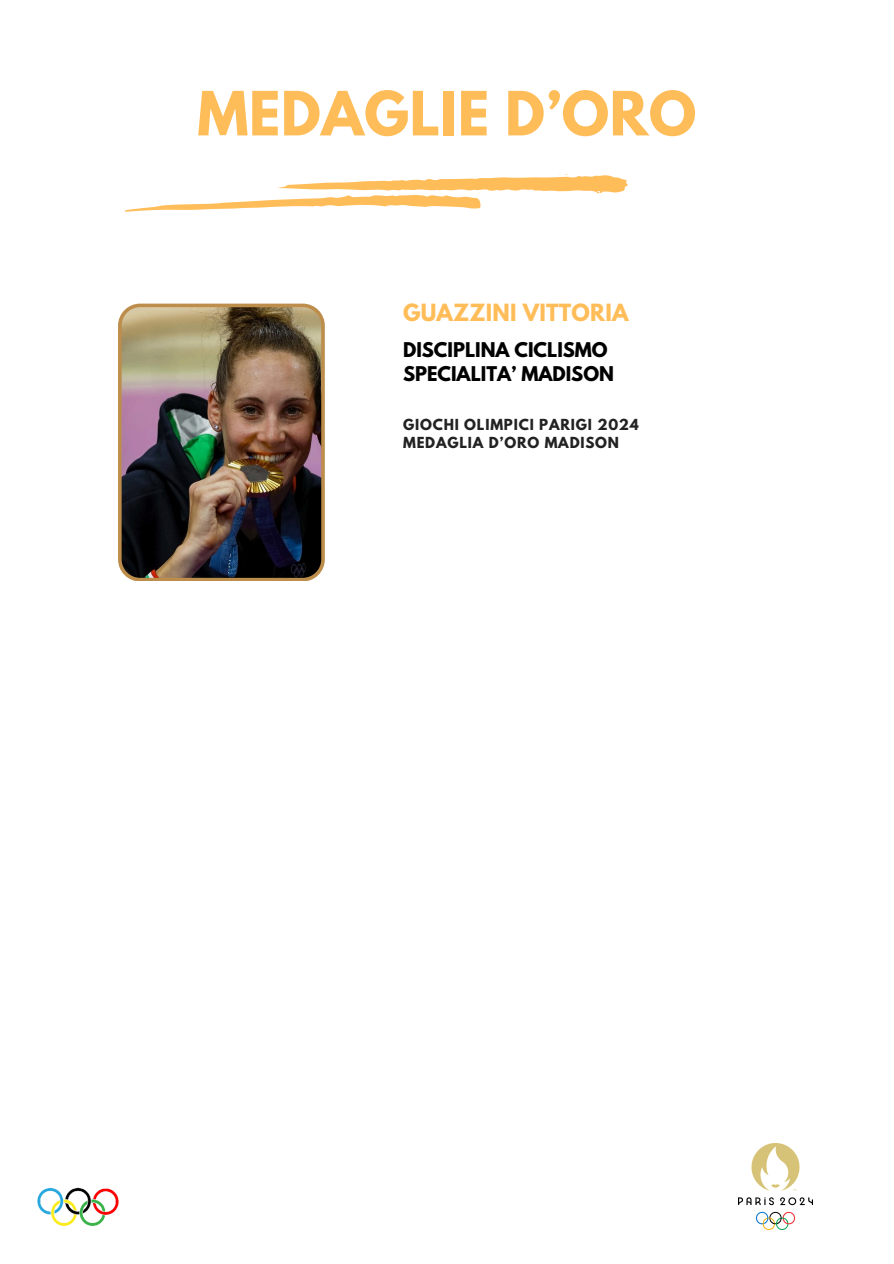
<style>
.page{position:relative;width:894px;height:1264px;background:#fff}
.page>*{position:absolute;margin:0;border:0;box-sizing:border-box;transform-origin:0 0}
.t1{font:700 54px "League Spartan";letter-spacing:.01em;color:#ffbd59}
.t2{font:700 21px "League Spartan";letter-spacing:.01em;color:#ffbd59}
.t3{font:700 18px "League Spartan";color:#000}
.t4{font:700 13.5px "League Spartan";letter-spacing:.06em;color:#222}
</style>
<div class="page">
<img style="left:37px;top:1187px;width:81px;height:40px">
<img style="left:118px;top:303px;width:207px;height:278px">
<svg style="left:125px;top:174px;width:502px;height:38px"></svg>
<img style="left:738px;top:1143px;width:74px;height:86px">
<p class="t1" style="left:197px;top:87px;width:500px">MEDAGLIE D’ORO</p>
<p class="t2" style="left:403px;top:302px;width:227px">GUAZZINI VITTORIA</p>
<h2 class="t3" style="left:403px;top:341px;width:206px">DISCIPLINA CICLISMO</h2>
<p class="t3" style="left:403px;top:364px;width:212px">SPECIALITA’ MADISON</p>
<h3 class="t4" style="left:403px;top:417px;width:237px">GIOCHI OLIMPICI PARIGI 2024</h3>
<h3 class="t4" style="left:403px;top:435px;width:217px">MEDAGLIA D’ORO MADISON</h3>
</div>
